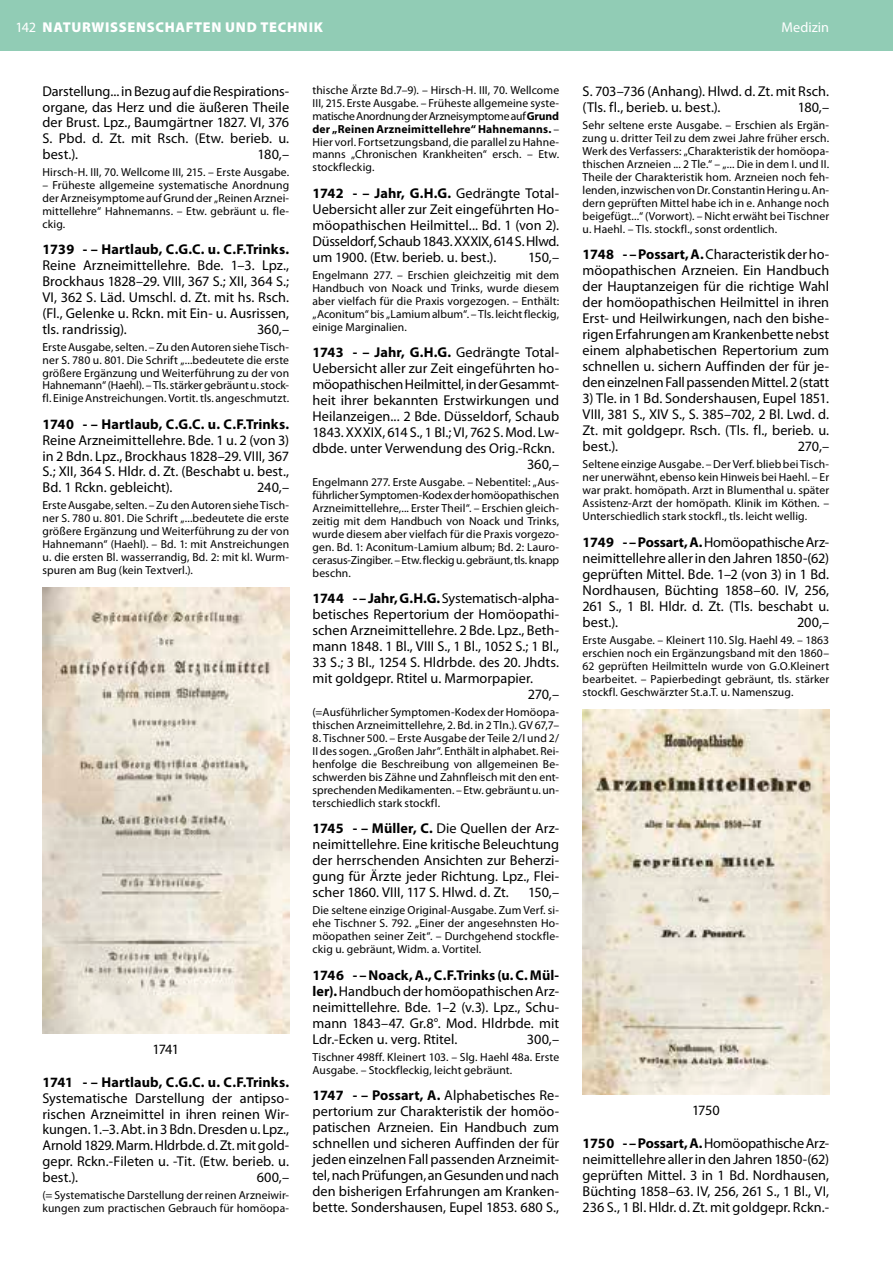
<style>
.page{position:relative;width:893px;height:1263px;background:#fff}
.page>*{position:absolute;margin:0;border:0;box-sizing:border-box;transform-origin:0 0}
.t1{font:14.25px/15.9px "Myriad Pro";color:#000;text-align:justify}
.t2{font:700 14.25px "Myriad Pro";letter-spacing:.005em;color:#000}
.t3{font:900 14.25px "Myriad Pro";letter-spacing:.045em;color:#fff}
.t4{font:14.25px "Myriad Pro";color:#fff}
.t5{font:11.7px/12.9px "Myriad Pro";letter-spacing:.01em;color:#000;text-align:justify}
.s1{font-weight:400}
.s2{font-weight:700}
</style>
<div class="page">
<div style="left:0;top:0;width:893px;height:51px;background:#91ccb5"></div>
<img style="left:43px;top:587px;width:246px;height:447px">
<img style="left:583px;top:710px;width:246px;height:385px">
<p class="t3" style="left:15px;top:19px;width:309px"><span class="s1">142</span> NATURWISSENSCHAFTEN UND TECHNIK</p>
<p class="t4" style="left:781px;top:18px;width:49px">Medizin</p>
<p class="t1" style="left:43px;top:83px;width:248px">Darstellung... in Bezug auf die Respirations&shy;organe, das Herz und die äußeren Theile der Brust. Lpz., Baumgärtner 1827. VI, 376<br>S. Pbd. d. Zt. mit Rsch. (Etw. berieb. u. best.).</p>
<p class="t1" style="left:258px;top:146px;width:33px">180,–</p>
<p class="t5" style="left:43px;top:166px;width:248px">Hirsch-H. III, 70. Wellcome III, 215. – Erste Ausgabe.</p>
<p class="t5" style="left:43px;top:179px;width:248px">– Früheste allgemeine systematische Anordnung der Arzneisymptome auf Grund der „Reinen Arznei&shy;mittellehre“ Hahnemanns. – Etw. gebräunt u. fle&shy;ckig.</p>
<p class="t2" style="left:43px;top:240px;width:248px">1739 - – Hartlaub, C.G.C. u. C.F.Trinks.</p>
<p class="t1" style="left:43px;top:257px;width:248px">Reine Arzneimittellehre. Bde. 1–3. Lpz., Brockhaus 1828–29. VIII, 367 S.; XII, 364 S.; VI, 362 S. Läd. Umschl. d. Zt. mit hs. Rsch. (Fl., Gelenke u. Rckn. mit Ein- u. Ausrissen, tls. randrissig).</p>
<p class="t1" style="left:257px;top:321px;width:34px">360,–</p>
<p class="t5" style="left:43px;top:340px;width:248px">Erste Ausgabe, selten. – Zu den Autoren siehe Tisch&shy;ner S. 780 u. 801. Die Schrift „...bedeutete die erste größere Ergänzung und Weiterführung zu der von Hahnemann“ (Haehl). – Tls. stärker gebräunt u. stock&shy;fl. Einige Anstreichungen. Vortit. tls. angeschmutzt.</p>
<p class="t2" style="left:43px;top:415px;width:248px">1740 - – Hartlaub, C.G.C. u. C.F.Trinks.</p>
<p class="t1" style="left:43px;top:432px;width:248px">Reine Arzneimittellehre. Bde. 1 u. 2 (von 3) in 2 Bdn. Lpz., Brockhaus 1828–29. VIII, 367<br>S.; XII, 364 S. Hldr. d. Zt. (Beschabt u. best., Bd. 1 Rckn. gebleicht).</p>
<p class="t1" style="left:257px;top:479px;width:33px">240,–</p>
<p class="t5" style="left:43px;top:499px;width:248px">Erste Ausgabe, selten. – Zu den Autoren siehe Tisch&shy;ner S. 780 u. 801. Die Schrift „...bedeutete die erste größere Ergänzung und Weiterführung zu der von Hahnemann“ (Haehl). – Bd. 1: mit Anstreichungen u. die ersten Bl. wasserrandig, Bd. 2: mit kl. Wurm&shy;spuren am Bug (kein Textverl.).</p>
<p class="t1" style="left:153px;top:1041px;width:28px">1741</p>
<p class="t2" style="left:43px;top:1073px;width:248px">1741 - – Hartlaub, C.G.C. u. C.F.Trinks.</p>
<p class="t1" style="left:43px;top:1090px;width:248px">Systematische Darstellung der antipso&shy;rischen Arzneimittel in ihren reinen Wir&shy;kungen. 1.–3. Abt. in 3 Bdn. Dresden u. Lpz., Arnold 1829. Marm. Hldrbde. d. Zt. mit gold&shy;gepr. Rckn.-Fileten u. -Tit. (Etw. berieb. u. best.).</p>
<p class="t1" style="left:257px;top:1169px;width:34px">600,–</p>
<p class="t5" style="left:43px;top:1188px;width:248px">(= Systematische Darstellung der reinen Arzneiwir&shy;kungen zum practischen Gebrauch für homöopa-</p>
<p class="t5" style="left:313px;top:83px;width:248px">thische Ärzte Bd.7–9). – Hirsch-H. III, 70. Wellcome III, 215. Erste Ausgabe. – Früheste allgemeine syste&shy;matische Anordnung der Arzneisymptome auf <span class="s2">Grund der „Reinen Arzneimittellehre“ Hahnemanns.</span> – Hier vorl. Fortsetzungsband, die parallel zu Hahne&shy;manns „Chronischen Krankheiten“ ersch. – Etw. stockfleckig.</p>
<p class="t1" style="left:313px;top:185px;width:248px"><span class="s2">1742 - – Jahr, G.H.G.</span> Gedrängte Total-Uebersicht aller zur Zeit eingeführten Ho&shy;möopathischen Heilmittel... Bd. 1 (von 2).<br>Düsseldorf, Schaub 1843. XXXIX, 614 S. Hlwd. um 1900. (Etw. berieb. u. best.).</p>
<p class="t1" style="left:528px;top:249px;width:33px">150,–</p>
<p class="t5" style="left:313px;top:268px;width:248px">Engelmann 277. – Erschien gleichzeitig mit dem Handbuch von Noack und Trinks, wurde diesem aber vielfach für die Praxis vorgezogen. – Enthält: „Aconitum“ bis „Lamium album“. – Tls. leicht fleckig, einige Marginalien.</p>
<p class="t2" style="left:313px;top:343px;width:248px">1743 - – Jahr, G.H.G. <span class="s1">Gedrängte Total-</span></p>
<p class="t1" style="left:313px;top:360px;width:248px">Uebersicht aller zur Zeit eingeführten ho-</p>
<p class="t1" style="left:313px;top:376px;width:248px">möopathischen Heilmittel, in der Gesammt-</p>
<p class="t1" style="left:313px;top:392px;width:248px">heit ihrer bekannten Erstwirkungen und</p>
<p class="t1" style="left:313px;top:408px;width:248px">Heilanzeigen... 2 Bde. Düsseldorf, Schaub</p>
<p class="t1" style="left:313px;top:424px;width:248px">1843. XXXIX, 614 S., 1 Bl.; VI, 762 S. Mod. Lw-</p>
<p class="t1" style="left:313px;top:440px;width:244px">dbde. unter Verwendung des Orig.-Rckn.</p>
<p class="t1" style="left:527px;top:456px;width:34px">360,–</p>
<p class="t5" style="left:313px;top:476px;width:248px">Engelmann 277. Erste Ausgabe. – Nebentitel: „Aus&shy;führlicher Symptomen-Kodex der homöopathischen Arzneimittellehre,... Erster Theil“. – Erschien gleich&shy;zeitig mit dem Handbuch von Noack und Trinks, wurde diesem aber vielfach für die Praxis vorgezo&shy;gen. Bd. 1: Aconitum-Lamium album; Bd. 2: Lauro&shy;cerasus-Zingiber. – Etw. fleckig u. gebräunt, tls. knapp beschn.</p>
<p class="t1" style="left:313px;top:590px;width:248px"><span class="s2">1744 - – Jahr, G.H.G.</span> Systematisch-alpha-</p>
<p class="t1" style="left:313px;top:606px;width:248px">betisches Repertorium der Homöopathi-</p>
<p class="t1" style="left:313px;top:622px;width:248px">schen Arzneimittellehre. 2 Bde. Lpz., Beth-</p>
<p class="t1" style="left:313px;top:638px;width:248px">mann 1848. 1 Bl., VIII S., 1 Bl., 1052 S.; 1 Bl.,</p>
<p class="t1" style="left:313px;top:654px;width:248px">33 S.; 3 Bl., 1254 S. Hldrbde. des 20. Jhdts.</p>
<p class="t1" style="left:313px;top:670px;width:222px">mit goldgepr. Rtitel u. Marmorpapier.</p>
<p class="t1" style="left:528px;top:686px;width:33px">270,–</p>
<p class="t5" style="left:313px;top:706px;width:248px">(=Ausführlicher Symptomen-Kodex der Homöopa&shy;thischen Arzneimittellehre, 2. Bd. in 2 Tln.). GV 67,7–</p>
<p class="t5" style="left:313px;top:731px;width:248px">8. Tischner 500. – Erste Ausgabe der Teile 2/I und 2/ II des sogen. „Großen Jahr“. Enthält in alphabet. Rei&shy;henfolge die Beschreibung von allgemeinen Be&shy;schwerden bis Zähne und Zahnfleisch mit den ent&shy;sprechenden Medikamenten. – Etw. gebräunt u. un&shy;terschiedlich stark stockfl.</p>
<p class="t1" style="left:313px;top:820px;width:248px"><span class="s2">1745 - – Müller, C.</span> Die Quellen der Arz&shy;neimittellehre. Eine kritische Beleuchtung der herrschenden Ansichten zur Beherzi&shy;gung für Ärzte jeder Richtung. Lpz., Flei&shy;scher 1860. VIII, 117 S. Hlwd. d. Zt.</p>
<p class="t1" style="left:528px;top:884px;width:33px">150,–</p>
<p class="t5" style="left:313px;top:904px;width:248px">Die seltene einzige Original-Ausgabe. Zum Verf. si&shy;ehe Tischner S. 792. „Einer der angesehnsten Ho&shy;möopathen seiner Zeit“. – Durchgehend stockfle&shy;ckig u. gebräunt, Widm. a. Vortitel.</p>
<p class="t1" style="left:313px;top:967px;width:248px"><span class="s2">1746 - – Noack, A., C.F.Trinks (u. C. Mül&shy;ler).</span> Handbuch der homöopathischen Arz&shy;neimittellehre. Bde. 1–2 (v.3). Lpz., Schu&shy;mann 1843–47. Gr.8°. Mod. Hldrbde. mit Ldr.-Ecken u. verg. Rtitel.</p>
<p class="t1" style="left:527px;top:1031px;width:34px">300,–</p>
<p class="t5" style="left:313px;top:1050px;width:248px">Tischner 498ff. Kleinert 103. – Slg. Haehl 48a. Erste<br>Ausgabe. – Stockfleckig, leicht gebräunt.</p>
<p class="t1" style="left:313px;top:1087px;width:248px"><span class="s2">1747 - – Possart, A.</span> Alphabetisches Re&shy;pertorium zur Charakteristik der homöo&shy;patischen Arzneien. Ein Handbuch zum schnellen und sicheren Auffinden der für jeden einzelnen Fall passenden Arzneimit&shy;tel, nach Prüfungen, an Gesunden und nach den bisherigen Erfahrungen am Kranken&shy;bette. Sondershausen, Eupel 1853. 680 S.,</p>
<p class="t1" style="left:583px;top:83px;width:248px">S. 703–736 (Anhang). Hlwd. d. Zt. mit Rsch. (Tls. fl., berieb. u. best.).</p>
<p class="t1" style="left:798px;top:99px;width:33px">180,–</p>
<p class="t5" style="left:583px;top:118px;width:248px">Sehr seltene erste Ausgabe. – Erschien als Ergän&shy;zung u. dritter Teil zu dem zwei Jahre früher ersch.<br>Werk des Verfassers: „Charakteristik der homöopa&shy;thischen Arzneien ... 2 Tle.“ – „... Die in dem I. und II.<br>Theile der Charakteristik hom. Arzneien noch feh&shy;lenden, inzwischen von Dr. Constantin Hering u. An&shy;dern geprüften Mittel habe ich in e. Anhange noch beigefügt...“ (Vorwort). – Nicht erwäht bei Tischner u. Haehl. – Tls. stockfl., sonst ordentlich.</p>
<p class="t1" style="left:583px;top:246px;width:248px"><span class="s2">1748 - – Possart, A.</span> Characteristik der ho&shy;möopathischen Arzneien. Ein Handbuch der Hauptanzeigen für die richtige Wahl der homöopathischen Heilmittel in ihren Erst- und Heilwirkungen, nach den bishe&shy;rigen Erfahrungen am Krankenbette nebst einem alphabetischen Repertorium zum schnellen u. sichern Auffinden der für je&shy;den einzelnen Fall passenden Mittel. 2 (statt</p>
<p class="t1" style="left:583px;top:390px;width:248px">3) Tle. in 1 Bd. Sondershausen, Eupel 1851.<br>VIII, 381 S., XIV S., S. 385–702, 2 Bl. Lwd. d.<br>Zt. mit goldgepr. Rsch. (Tls. fl., berieb. u. best.).</p>
<p class="t1" style="left:798px;top:438px;width:33px">270,–</p>
<p class="t5" style="left:583px;top:458px;width:248px">Seltene einzige Ausgabe. – Der Verf. blieb bei Tisch&shy;ner unerwähnt, ebenso kein Hinweis bei Haehl. – Er war prakt. homöpath. Arzt in Blumenthal u. später Assistenz-Arzt der homöpath. Klinik im Köthen. – Unterschiedlich stark stockfl., tls. leicht wellig.</p>
<p class="t1" style="left:583px;top:534px;width:248px"><span class="s2">1749 - – Possart, A.</span> Homöopathische Arz&shy;neimittellehre aller in den Jahren 1850-(62) geprüften Mittel. Bde. 1–2 (von 3) in 1 Bd.<br>Nordhausen, Büchting 1858–60. IV, 256, 261 S., 1 Bl. Hldr. d. Zt. (Tls. beschabt u. best.).</p>
<p class="t1" style="left:797px;top:614px;width:34px">200,–</p>
<p class="t5" style="left:583px;top:633px;width:248px">Erste Ausgabe. – Kleinert 110. Slg. Haehl 49. – 1863 erschien noch ein Ergänzungsband mit den 1860– 62 geprüften Heilmitteln wurde von G.O.Kleinert bearbeitet. – Papierbedingt gebräunt, tls. stärker stockfl. Geschwärzter St.a.T. u. Namenszug.</p>
<p class="t1" style="left:692px;top:1102px;width:29px">1750</p>
<p class="t1" style="left:583px;top:1135px;width:248px"><span class="s2">1750 - – Possart, A.</span> Homöopathische Arz&shy;neimittellehre aller in den Jahren 1850-(62) geprüften Mittel. 3 in 1 Bd. Nordhausen, Büchting 1858–63. IV, 256, 261 S., 1 Bl., VI, 236 S., 1 Bl. Hldr. d. Zt. mit goldgepr. Rckn.-</p>
</div>
